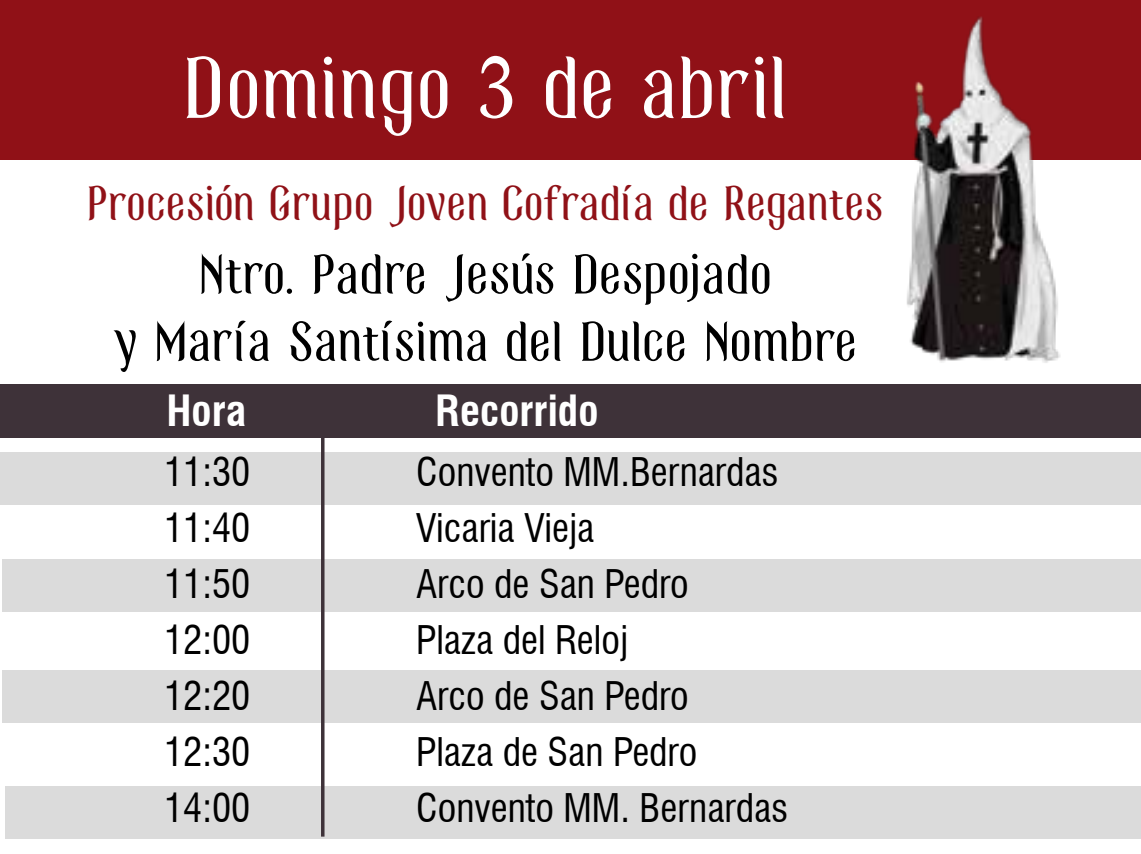
<style>
.page{position:relative;width:1141px;height:854px;background:#fff}
.page>*{position:absolute;margin:0;border:0;box-sizing:border-box;transform-origin:0 0}
.t1{font:87.5px "Black Spot Front";letter-spacing:.02em;color:#fff}
.t2{font:56px/67.2px "Black Spot Front";letter-spacing:.005em;color:#000;text-align:center}
.t3{font:49px "Black Spot Front";color:#901117}
.t4{font:700 condensed 42px "Swiss 721 BT";color:#fff}
.t5{font:condensed 38.5px "Swiss 721 BT";color:#000}
</style>
<div class="page">
<div style="left:5px;top:785px;width:1136px;height:53px;background:#dbdbdb"></div>
<div style="left:3px;top:669px;width:1138px;height:53px;background:#dbdbdb"></div>
<div style="left:3px;top:558px;width:1138px;height:53px;background:#dbdbdb"></div>
<div style="left:0;top:451px;width:1141px;height:53px;background:#dbdbdb"></div>
<div style="left:0;top:0;width:1141px;height:159px;background:#901117"></div>
<div style="left:0;top:384px;width:1141px;height:54px;background:#3e3239"></div>
<svg style="left:321px;top:438px;width:4px;height:398px;background:#53484e"></svg>
<img style="left:884px;top:16px;width:207px;height:347px">
<h1 class="t1" style="left:183px;top:37px;width:606px">Domingo 3 de abril</h1>
<p class="t3" style="left:86px;top:174px;width:799px">Procesión Grupo Joven Cofradía de Regantes</p>
<h2 class="t2" style="left:113px;top:241px;width:745px">Ntro. Padre Jesús Despojado<br>y María Santísima del Dulce Nombre</h2>
<p class="t4" style="left:167px;top:385px;width:81px">Hora</p>
<p class="t4" style="left:435px;top:385px;width:165px">Recorrido</p>
<p class="t5" style="left:164px;top:449px;width:88px">11:30</p>
<p class="t5" style="left:416px;top:449px;width:364px">Convento MM.Bernardas</p>
<p class="t5" style="left:164px;top:505px;width:88px">11:40</p>
<p class="t5" style="left:416px;top:505px;width:180px">Vicaria Vieja</p>
<p class="t5" style="left:164px;top:561px;width:88px">11:50</p>
<p class="t5" style="left:416px;top:561px;width:274px">Arco de San Pedro</p>
<p class="t5" style="left:164px;top:617px;width:88px">12:00</p>
<p class="t5" style="left:416px;top:617px;width:214px">Plaza del Reloj</p>
<p class="t5" style="left:164px;top:673px;width:88px">12:20</p>
<p class="t5" style="left:416px;top:673px;width:274px">Arco de San Pedro</p>
<p class="t5" style="left:164px;top:729px;width:88px">12:30</p>
<p class="t5" style="left:416px;top:729px;width:283px">Plaza de San Pedro</p>
<p class="t5" style="left:164px;top:785px;width:88px">14:00</p>
<p class="t5" style="left:416px;top:785px;width:374px">Convento MM. Bernardas</p>
</div>
